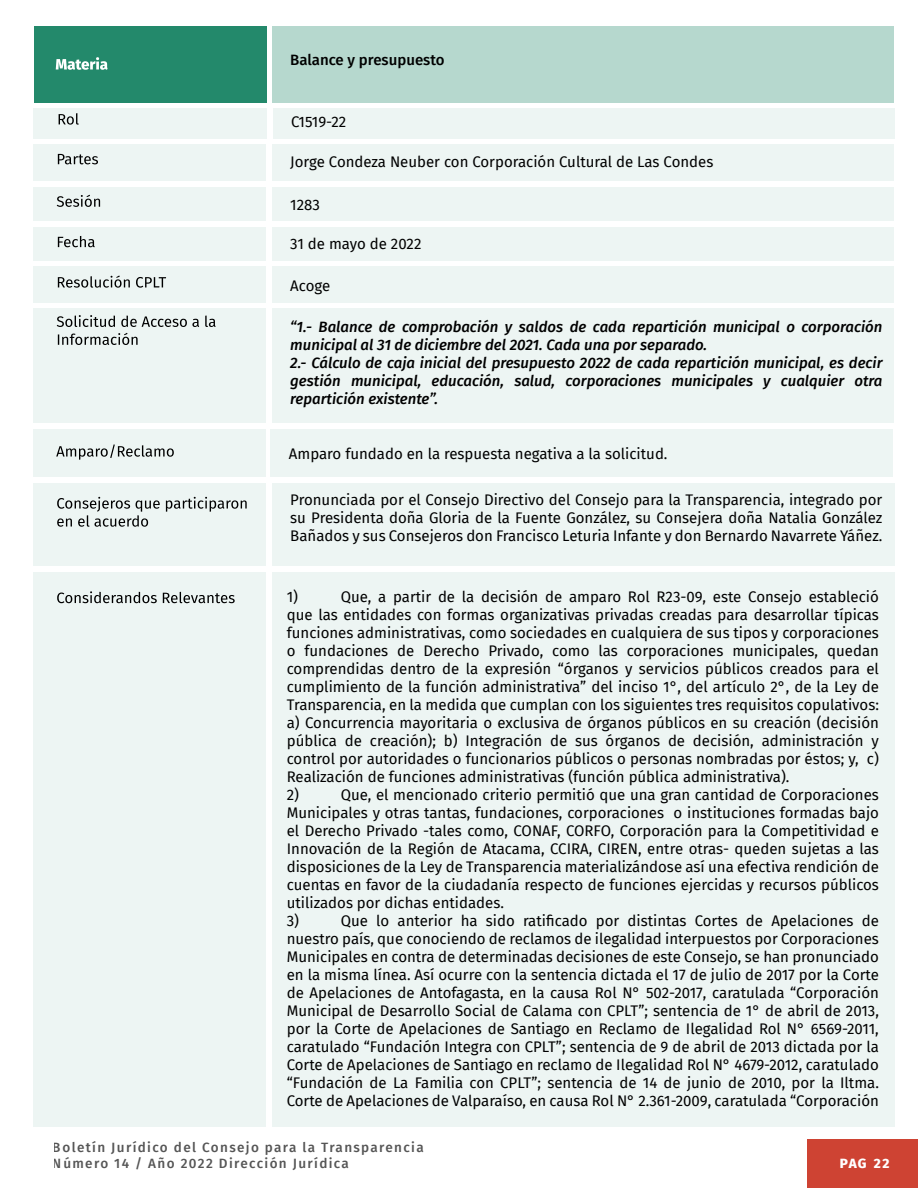
<style>
.page{position:relative;width:918px;height:1188px;background:#fff}
.page>*{position:absolute;margin:0;border:0;box-sizing:border-box;transform-origin:0 0}
.t1{font:15px/18px "Fira Sans";color:#000;text-align:justify}
.t2{font:italic 500 15px/18px "Fira Sans";color:#000}
.t3{font:500 15px "Fira Sans";color:#000}
.t4{font:500 13.5px/16.2px "Fira Sans";letter-spacing:.1em;color:#000}
.t5{font:800 13.5px "Fira Sans";color:#fff}
</style>
<div class="page">
<div style="left:807px;top:1140px;width:111px;height:48px;background:#ce4333"></div>
<div style="left:34px;top:27px;width:233px;height:76px;background:#23896b"></div>
<div style="left:272px;top:27px;width:622px;height:76px;background:#b6d8ce"></div>
<svg style="left:56px;top:57px;width:52px;height:13px"></svg>
<div style="left:33px;top:108px;width:234px;height:31px;background:#edf5f3"></div>
<div style="left:273px;top:108px;width:621px;height:31px;background:#edf5f3"></div>
<svg style="left:59px;top:113px;width:20px;height:12px"></svg>
<div style="left:34px;top:144px;width:232px;height:37px;background:#edf5f3"></div>
<div style="left:272px;top:144px;width:622px;height:37px;background:#edf5f3"></div>
<svg style="left:58px;top:154px;width:40px;height:10px"></svg>
<div style="left:34px;top:188px;width:232px;height:33px;background:#edf5f3"></div>
<div style="left:272px;top:188px;width:622px;height:33px;background:#edf5f3"></div>
<svg style="left:57px;top:195px;width:43px;height:12px"></svg>
<div style="left:34px;top:266px;width:232px;height:36px;background:#edf5f3"></div>
<div style="left:272px;top:266px;width:622px;height:36px;background:#edf5f3"></div>
<svg style="left:58px;top:275px;width:108px;height:13px"></svg>
<div style="left:34px;top:430px;width:232px;height:47px;background:#edf5f3"></div>
<div style="left:270px;top:430px;width:622px;height:47px;background:#edf5f3"></div>
<svg style="left:56px;top:444px;width:118px;height:16px"></svg>
<div style="left:34px;top:483px;width:232px;height:82px;background:#edf5f3"></div>
<div style="left:272px;top:483px;width:622px;height:82px;background:#edf5f3"></div>
<svg style="left:57px;top:497px;width:190px;height:30px"></svg>
<div style="left:34px;top:227px;width:232px;height:33px;background:#edf5f3"></div>
<div style="left:272px;top:227px;width:622px;height:33px;background:#edf5f3"></div>
<svg style="left:58px;top:236px;width:37px;height:11px"></svg>
<div style="left:34px;top:308px;width:232px;height:114px;background:#edf5f3"></div>
<div style="left:272px;top:308px;width:622px;height:114px;background:#edf5f3"></div>
<svg style="left:58px;top:333px;width:80px;height:12px"></svg>
<svg style="left:57px;top:315px;width:159px;height:12px"></svg>
<div style="left:34px;top:572px;width:232px;height:555px;background:#edf5f3"></div>
<div style="left:272px;top:572px;width:622px;height:555px;background:#edf5f3"></div>
<svg style="left:57px;top:591px;width:178px;height:12px"></svg>
<p class="t3" style="left:290px;top:47px;width:156px">Balance y presupuesto</p>
<p class="t1" style="left:291px;top:112px;width:57px">C1519-22</p>
<p class="t1" style="left:290px;top:153px;width:425px">Jorge Condeza Neuber con Corporación Cultural de Las Condes</p>
<p class="t1" style="left:290px;top:195px;width:31px">1283</p>
<p class="t1" style="left:290px;top:234px;width:133px">31 de mayo de 2022</p>
<p class="t1" style="left:290px;top:276px;width:41px">Acoge</p>
<p class="t2" style="left:290px;top:317px;width:594px">“1.- Balance de comprobación y saldos de cada repartición municipal o corporación municipal al 31 de diciembre del 2021. Cada una por separado.<br>2.- Cálculo de caja inicial del presupuesto 2022 de cada repartición municipal, es decir gestión municipal, educación, salud, corporaciones municipales y cualquier otra repartición existente”.</p>
<p class="t1" style="left:289px;top:444px;width:380px">Amparo fundado en la respuesta negativa a la solicitud.</p>
<p class="t1" style="left:290px;top:490px;width:594px">Pronunciada por el Consejo Directivo del Consejo para la Transparencia, integrado por su Presidenta doña Gloria de la Fuente González, su Consejera doña Natalia González Bañados y sus Consejeros don Francisco Leturia Infante y don Bernardo Navarrete Yáñez.</p>
<p class="t1" style="left:287px;top:588px;width:13px">1)</p>
<p class="t1" style="left:287px;top:588px;width:594px;text-align:left;text-indent:54px">Que, a partir de la decisión de amparo Rol R23-09, este Consejo estableció que las entidades con formas organizativas privadas creadas para desarrollar típicas funciones administrativas, como sociedades en cualquiera de sus tipos y corporaciones o fundaciones de Derecho Privado, como las corporaciones municipales, quedan comprendidas dentro de la expresión “órganos y servicios públicos creados para el cumplimiento de la función administrativa” del inciso 1°, del artículo 2°, de la Ley de Transparencia, en la medida que cumplan con los siguientes tres requisitos copulativos: a) Concurrencia mayoritaria o exclusiva de órganos públicos en su creación (decisión pública de creación); b) Integración de sus órganos de decisión, administración y control por autoridades o funcionarios públicos o personas nombradas por éstos; y, c)<br>Realización de funciones administrativas (función pública administrativa).<br>2)</p>
<p class="t1" style="left:287px;top:786px;width:594px;text-align:left;text-indent:54px">Que, el mencionado criterio permitió que una gran cantidad de Corporaciones Municipales y otras tantas, fundaciones, corporaciones o instituciones formadas bajo el Derecho Privado -tales como, CONAF, CORFO, Corporación para la Competitividad e Innovación de la Región de Atacama, CCIRA, CIREN, entre otras- queden sujetas a las disposiciones de la Ley de Transparencia materializándose así una efectiva rendición de cuentas en favor de la ciudadanía respecto de funciones ejercidas y recursos públicos utilizados por dichas entidades.<br>3)</p>
<p class="t1" style="left:287px;top:912px;width:594px;text-indent:54px">Que lo anterior ha sido ratificado por distintas Cortes de Apelaciones de nuestro país, que conociendo de reclamos de ilegalidad interpuestos por Corporaciones Municipales en contra de determinadas decisiones de este Consejo, se han pronunciado en la misma línea. Así ocurre con la sentencia dictada el 17 de julio de 2017 por la Corte de Apelaciones de Antofagasta, en la causa Rol N° 502-2017, caratulada “Corporación Municipal de Desarrollo Social de Calama con CPLT”; sentencia de 1° de abril de 2013, por la Corte de Apelaciones de Santiago en Reclamo de Ilegalidad Rol N° 6569-2011, caratulado “Fundación Integra con CPLT”; sentencia de 9 de abril de 2013 dictada por la Corte de Apelaciones de Santiago en reclamo de Ilegalidad Rol N° 4679-2012, caratulado “Fundación de La Familia con CPLT”; sentencia de 14 de junio de 2010, por la Iltma.<br>Corte de Apelaciones de Valparaíso, en causa Rol N° 2.361-2009, caratulada “Corporación</p>
<p class="t4" style="left:53px;top:1139px;width:372px">Boletín Jurídico del Consejo para la Transparencia<br>Número 14 / Año 2022 Dirección Jurídica</p>
<p class="t5" style="left:840px;top:1151px;width:51px">PAG 22</p>
</div>
